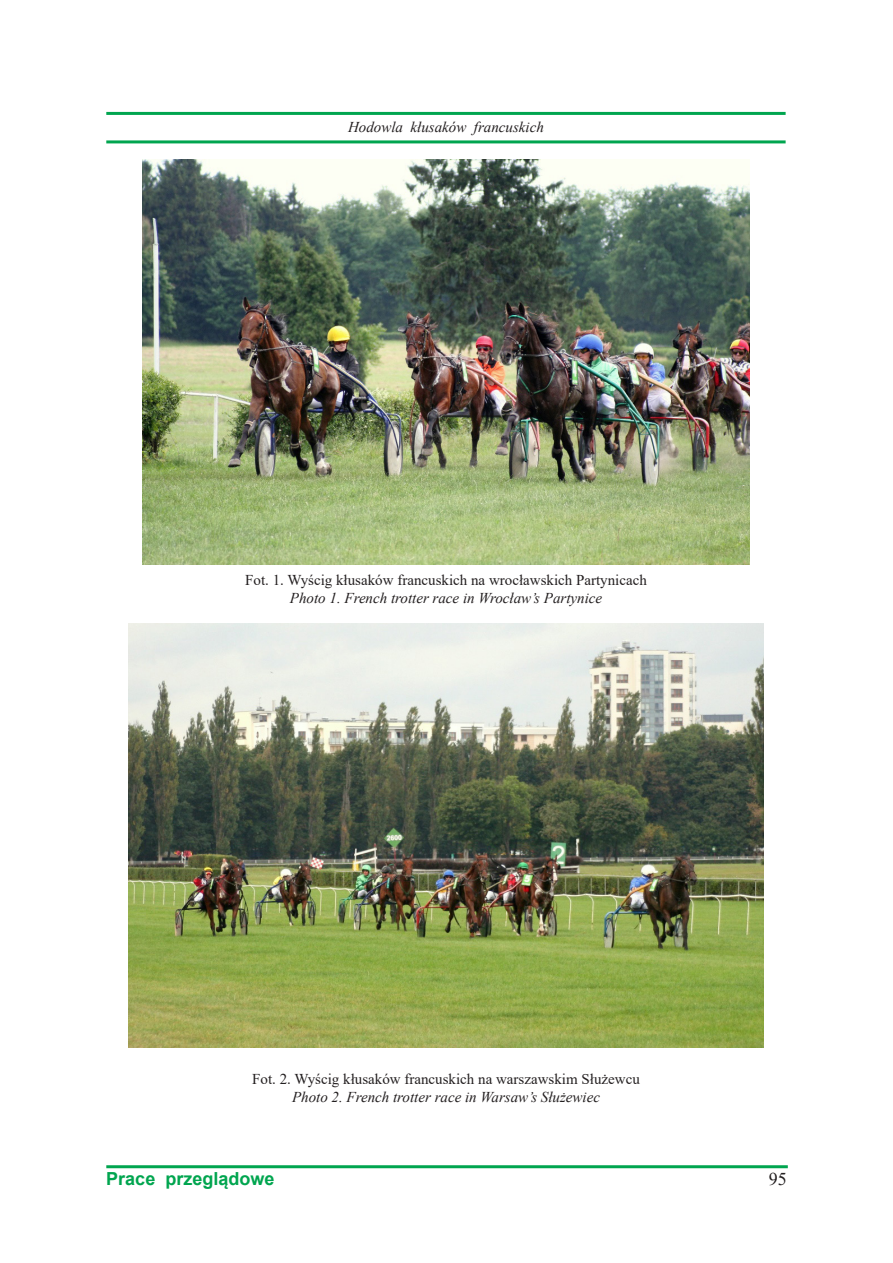
<style>
.page{position:relative;width:893px;height:1263px;background:#fff}
.page>*{position:absolute;margin:0;border:0;box-sizing:border-box;transform-origin:0 0}
.t1{font:700 18px "Arial";color:#00a54f}
.t2{font:18px "Times New Roman";color:#231f20}
.Normalny{font:italic 15px "Times New Roman";color:#231f20}
.Normalny-2{font:15px "Times New Roman";color:#231f20}
.HTML_-_wstępnie_sfor{font:15px "Times New Roman";color:#231f20}
.HTML_-_wstępnie_sfor-2{font:italic 15px "Times New Roman";color:#231f20}
</style>
<div class="page">
<hr style="left:106px;top:112px;width:680px;height:3px;background:#00a54f">
<hr style="left:106px;top:140px;width:680px;height:3px;background:#00a54f">
<hr style="left:106px;top:1165px;width:682px;height:3px;background:#00a54f">
<img style="left:142px;top:159px;width:608px;height:405px">
<img style="left:129px;top:624px;width:634px;height:424px">
<p class="Normalny" style="left:348px;top:117px;width:197px">Hodowla kłusaków francuskich</p>
<p class="Normalny-2" style="left:245px;top:569px;width:403px">Fot. 1. Wyścig kłusaków francuskich na wrocławskich Partynicach</p>
<p class="Normalny" style="left:290px;top:587px;width:314px">Photo 1. French trotter race in Wrocław’s Partynice</p>
<p class="HTML_-_wstępnie_sfor" style="left:252px;top:1068px;width:389px">Fot. 2. Wyścig kłusaków francuskich na warszawskim Służewcu</p>
<p class="HTML_-_wstępnie_sfor-2" style="left:292px;top:1086px;width:310px">Photo 2. French trotter race in Warsaw’s Służewiec</p>
<p class="t1" style="left:106px;top:1166px;width:170px">Prace przeglądowe</p>
<p class="t2" style="left:769px;top:1166px;width:19px">95</p>
</div>
